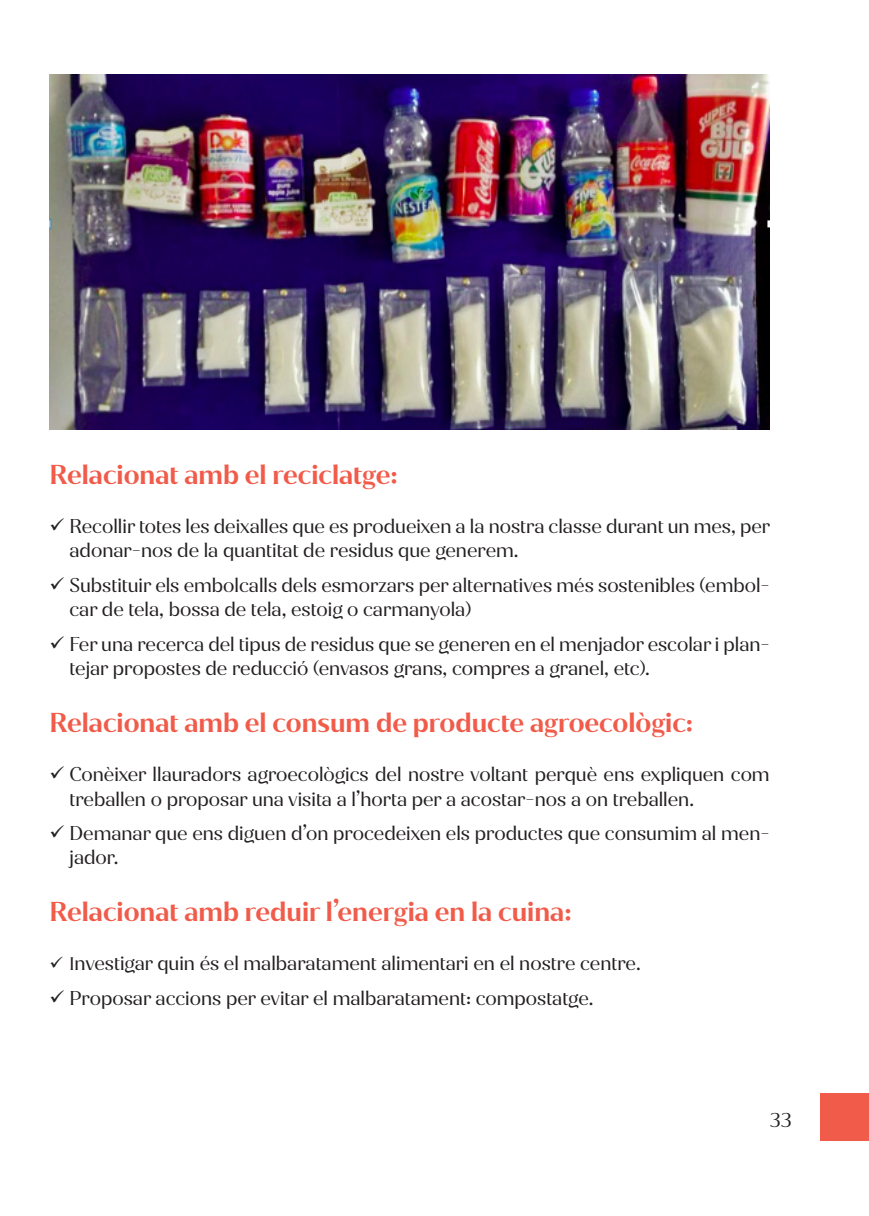
<style>
.page{position:relative;width:869px;height:1216px;background:#fff}
.page>*{position:absolute;margin:0;border:0;box-sizing:border-box;transform-origin:0 0}
.subtitular{font:600 26.25px "Jazmin";color:#f15b4a}
.t1{font:19.25px/24.5px "Jazmin Alt";color:#231f20}
.t2{font:19.25px "Jazmin";color:#231f20}
.s1{font-size:17.5px}
</style>
<div class="page">
<div style="left:819px;top:1092px;width:49px;height:48px;background:#f15b4a"></div>
<img style="left:50px;top:74px;width:719px;height:356px">
<p class="subtitular" style="left:50px;top:458px;width:349px">Relacionat amb el reciclatge:</p>
<p class="t1" style="left:69px;top:514px;width:701px;text-indent:-20px">✓ Recollir totes les deixalles que es produeixen a la nostra classe durant un mes, per adonar-nos de la quantitat de residus que generem.</p>
<p class="t1" style="left:69px;top:573px;width:701px;text-indent:-20px">✓ Substituir els embolcalls dels esmorzars per alternatives més sostenibles (embol&shy;car de tela, bossa de tela, estoig o carmanyola)</p>
<p class="t1" style="left:69px;top:632px;width:701px;text-indent:-20px">✓ Fer una recerca del tipus de residus que se generen en el menjador escolar i plan&shy;tejar propostes de reducció (envasos grans, compres a granel, etc).</p>
<p class="subtitular" style="left:50px;top:706px;width:644px">Relacionat amb el consum de producte agroecològic:</p>
<p class="t1" style="left:69px;top:762px;width:701px;text-indent:-20px">✓ Conèixer llauradors agroecològics del nostre voltant perquè ens expliquen com treballen o proposar una visita a l’horta per a acostar-nos a on treballen.</p>
<p class="t1" style="left:69px;top:821px;width:701px;text-indent:-20px">✓ Demanar que ens diguen d’on procedeixen els productes que consumim al men&shy;jador.</p>
<p class="subtitular" style="left:50px;top:895px;width:523px">Relacionat amb reduir l’energia en la cuina:</p>
<p class="t1" style="left:50px;top:951px;width:592px">✓ <span class="s1">I</span>nvestigar quin és el malbaratament alimentari en el nostre centre.</p>
<p class="t1" style="left:50px;top:985px;width:545px">✓ Proposar accions per evitar el malbaratament: compostatge.</p>
<p class="t2" style="left:769px;top:1108px;width:24px">33</p>
</div>
